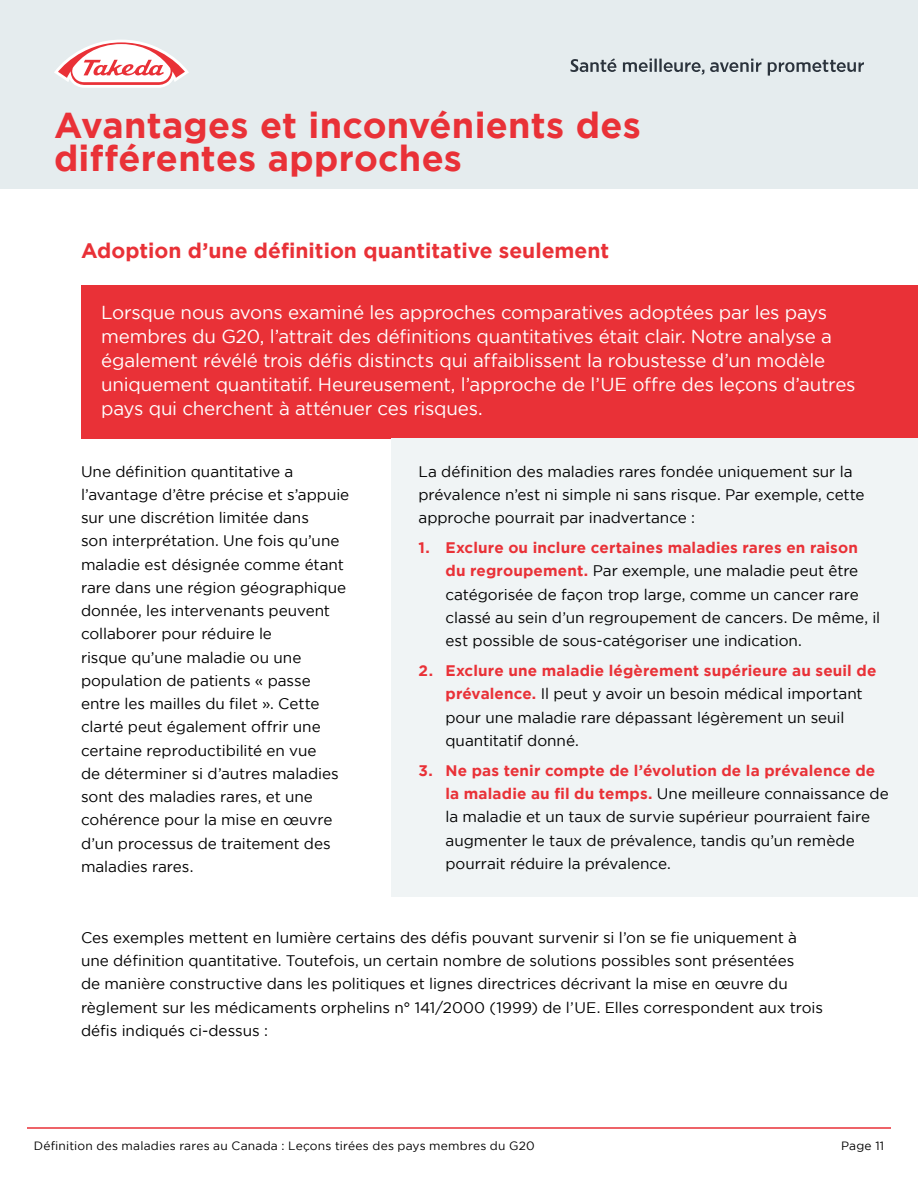
<style>
.page{position:relative;width:918px;height:1188px;background:#fff}
.page>*{position:absolute;margin:0;border:0;box-sizing:border-box;transform-origin:0 0}
.Section_title{font:700 36px/33px "Gotham";letter-spacing:.005em;color:#e93137}
.Subheader{font:700 21px "Gotham";color:#e93137}
.Call-out_box{font:18.75px/24px "Gotham";letter-spacing:-.01em;color:#fff}
.Copy{font:15.3px/23.2px "Gotham";letter-spacing:-.005em;color:#000}
.t1{font:12px "Gotham";letter-spacing:.02em;color:#000}
.s1{font-weight:700;color:#e93137}
</style>
<div class="page">
<div style="left:0;top:0;width:918px;height:189px;background:#e5ecee"></div>
<svg style="left:54px;top:40px;width:135px;height:48px"></svg>
<hr style="left:27px;top:1127px;width:864px;height:2px;background:#e93137">
<svg style="left:768px;top:60px;width:96px;height:16px"></svg>
<svg style="left:710px;top:59px;width:51px;height:13px"></svg>
<svg style="left:570px;top:59px;width:46px;height:13px"></svg>
<svg style="left:623px;top:59px;width:81px;height:16px"></svg>
<div style="left:81px;top:285px;width:837px;height:153px;background:#e93137"></div>
<div style="left:392px;top:438px;width:526px;height:459px;background:#f0f4f5"></div>
<p class="Section_title" style="left:54px;top:108px;width:588px">Avantages et inconvénients des différentes approches</p>
<p class="Subheader" style="left:81px;top:239px;width:530px">Adoption d’une définition quantitative seulement</p>
<p class="Call-out_box" style="left:101px;top:300px;width:756px">Lorsque nous avons examiné les approches comparatives adoptées par les pays membres du G20, l’attrait des définitions quantitatives était clair. Notre analyse a également révélé trois défis distincts qui affaiblissent la robustesse d’un modèle uniquement quantitatif. Heureusement, l’approche de l’UE offre des leçons d’autres pays qui cherchent à atténuer ces risques.</p>
<p class="Copy" style="left:81px;top:459px;width:270px">Une définition quantitative a l’avantage d’être précise et s’appuie sur une discrétion limitée dans<br>son interprétation. Une fois qu’une maladie est désignée comme étant rare dans une région géographique donnée, les intervenants peuvent collaborer pour réduire le<br>risque qu’une maladie ou une population de patients « passe entre les mailles du filet ». Cette clarté peut également offrir une certaine reproductibilité en vue<br>de déterminer si d’autres maladies sont des maladies rares, et une cohérence pour la mise en œuvre d’un processus de traitement des maladies rares.</p>
<p class="Copy" style="left:418px;top:459px;width:448px">La définition des maladies rares fondée uniquement sur la prévalence n’est ni simple ni sans risque. Par exemple, cette approche pourrait par inadvertance :</p>
<p class="Copy" style="left:446px;top:536px;width:436px;text-indent:-27px"><span class="s1">1. Exclure ou inclure certaines maladies rares en raison du regroupement.</span> Par exemple, une maladie peut être catégorisée de façon trop large, comme un cancer rare classé au sein d’un regroupement de cancers. De même, il est possible de sous-catégoriser une indication.</p>
<p class="Copy" style="left:446px;top:659px;width:432px;text-indent:-27px"><span class="s1">2. Exclure une maladie légèrement supérieure au seuil de prévalence.</span> Il peut y avoir un besoin médical important pour une maladie rare dépassant légèrement un seuil quantitatif donné.</p>
<p class="Copy" style="left:446px;top:759px;width:445px;text-indent:-27px"><span class="s1">3. Ne pas tenir compte de l’évolution de la prévalence de la maladie au fil du temps.</span> Une meilleure connaissance de la maladie et un taux de survie supérieur pourraient faire augmenter le taux de prévalence, tandis qu’un remède pourrait réduire la prévalence.</p>
<p class="Copy" style="left:81px;top:926px;width:744px">Ces exemples mettent en lumière certains des défis pouvant survenir si l’on se fie uniquement à une définition quantitative. Toutefois, un certain nombre de solutions possibles sont présentées<br>de manière constructive dans les politiques et lignes directrices décrivant la mise en œuvre du règlement sur les médicaments orphelins n° 141/2000 (1999) de l’UE. Elles correspondent aux trois défis indiqués ci-dessus :</p>
<p class="t1" style="left:34px;top:1139px;width:502px">Définition des maladies rares au Canada : Leçons tirées des pays membres du G20</p>
<p class="t1" style="left:841px;top:1139px;width:45px">Page 11</p>
</div>
